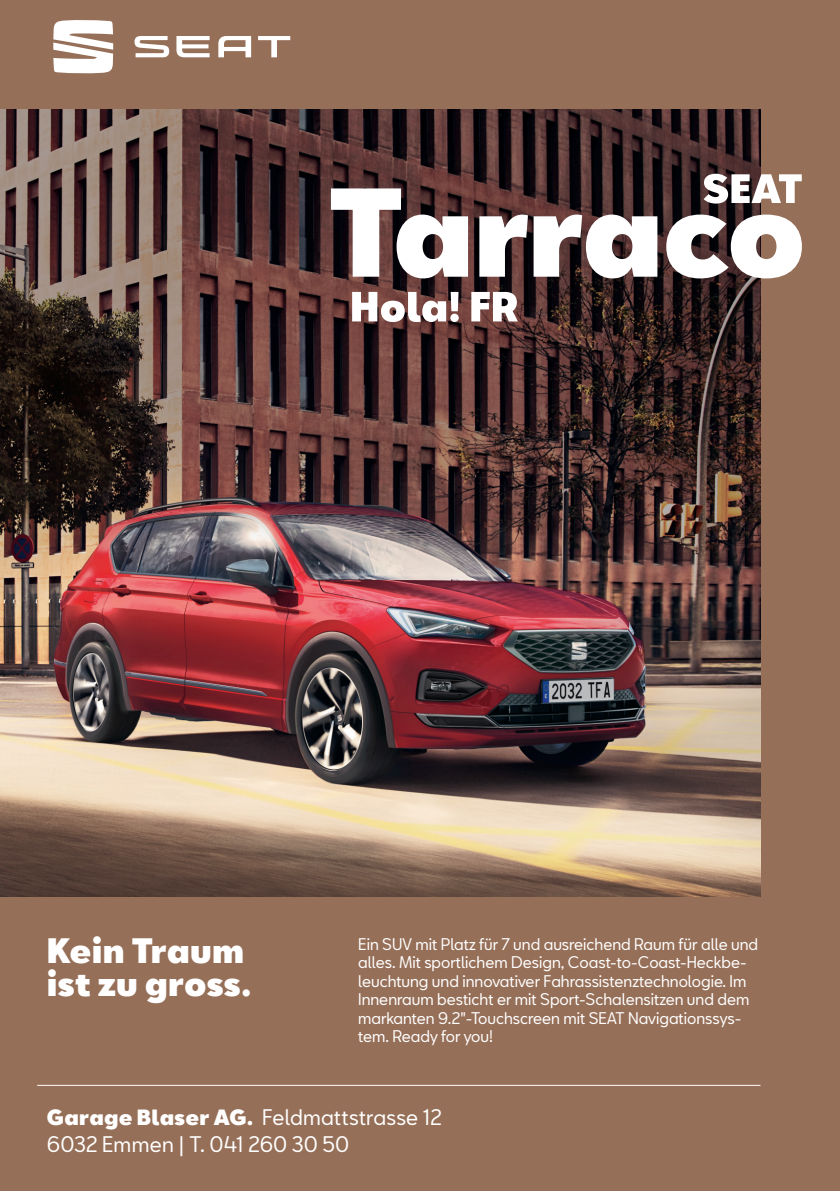
<style>
.page{position:relative;width:840px;height:1191px;background:#fff}
.page>*{position:absolute;margin:0;border:0;box-sizing:border-box;transform-origin:0 0}
.t1{font:900 33px/33px "SEATBCN";letter-spacing:.01em;color:#fff}
.t2{font:20.6px/26.8px "SEATBCN";letter-spacing:.005em;color:#fff}
.t3{font:15.4px/18.6px "SEATBCN";color:#fff}
.s1{font-weight:900}
</style>
<div class="page">
<div style="left:0;top:0;width:839px;height:1191px;background:#966f58"></div>
<svg style="left:53px;top:20px;width:237px;height:54px"></svg>
<img style="left:0;top:110px;width:760px;height:786px">
<hr style="left:37px;top:1085px;width:723px;height:1px;background:#fff">
<svg style="left:331px;top:188px;width:470px;height:90px;background:#9d8f8f"></svg>
<svg style="left:352px;top:292px;width:165px;height:30px;background:#bca9a7"></svg>
<svg style="left:703px;top:174px;width:98px;height:30px"></svg>
<p class="t1" style="left:47px;top:935px;width:206px">Kein Traum ist zu gross.</p>
<p class="t3" style="left:358px;top:934px;width:401px">Ein SUV mit Platz für 7 und ausreichend Raum für alle und alles. Mit sportlichem Design, Coast-to-Coast-Heckbe&shy;leuchtung und innovativer Fahrassistenztechnologie. Im Innenraum besticht er mit Sport-Schalensitzen und dem mar-kan-ten 9.2″-Touch-screen mit SEAT Na-vi-ga-tions-sys&shy;tem. Ready for you!</p>
<p class="t2" style="left:47px;top:1104px;width:396px"><span class="s1">Garage Blaser AG.</span> Feldmattstrasse 12<br>6032 Emmen | T. 041 260 30 50</p>
</div>
